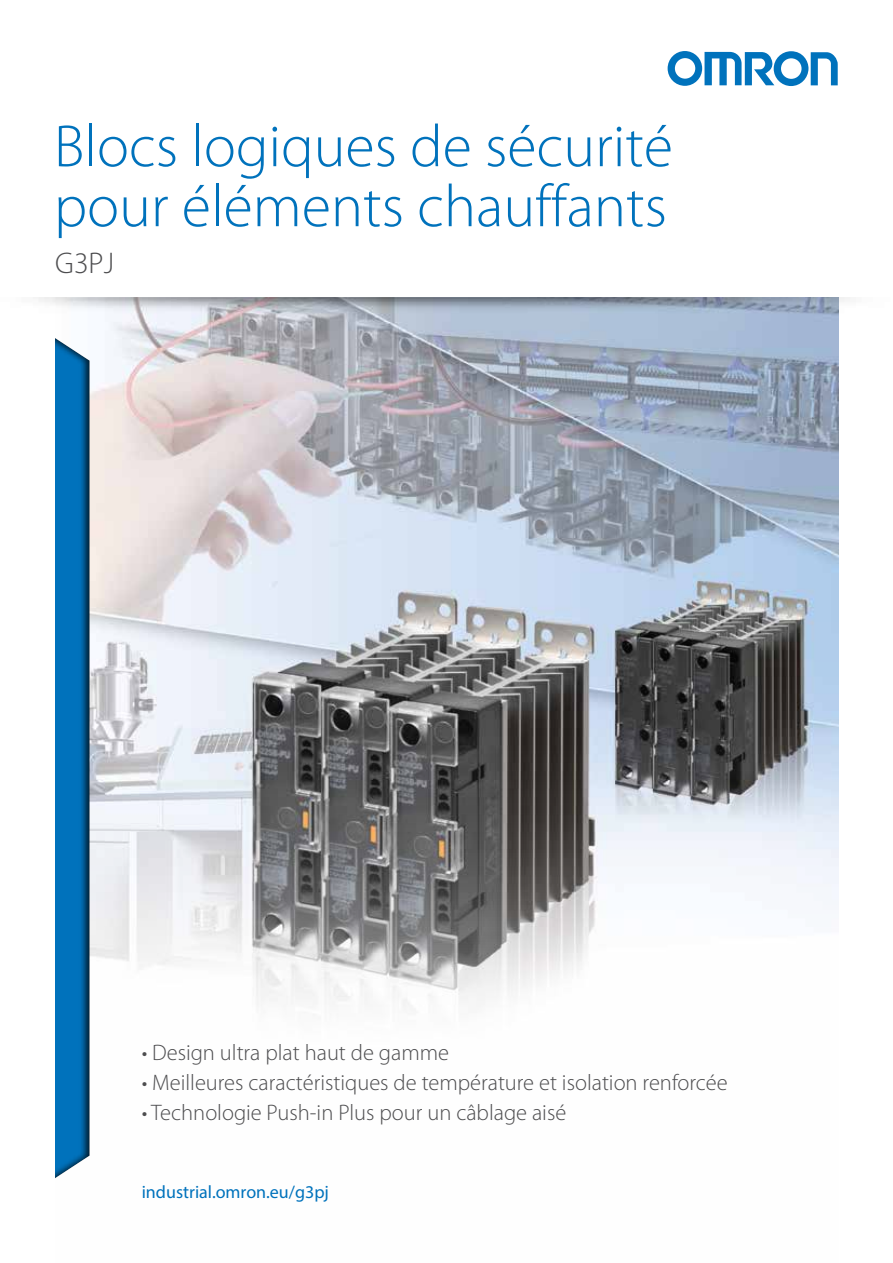
<style>
.page{position:relative;width:893px;height:1263px;background:#fff}
.page>*{position:absolute;margin:0;border:0;box-sizing:border-box;transform-origin:0 0}
.t1{font:300 60px/60px "Myriad Pro";color:#0072bc}
.t2{font:300 30px "Myriad Pro";color:#4d4d4f}
.t3{font:300 22.5px "Myriad Pro";color:#4d4d4f}
.t4{font:18px "Myriad Pro";color:#0072bc}
</style>
<div class="page">
<svg style="left:668px;top:51px;width:170px;height:35px"></svg>
<img style="left:90px;top:335px;width:749px;height:672px">
<img style="left:38px;top:298px;width:812px;height:37px">
<div style="left:55px;top:316px;width:35px;height:886px;background:#000;opacity:.75"></div>
<h1 class="t1" style="left:54px;top:117px;width:620px">Blocs logiques de sécurité pour éléments chauffants</h1>
<h2 class="t2" style="left:55px;top:247px;width:60px">G3PJ</h2>
<p class="t3" style="left:142px;top:1040px;width:309px">• Design ultra plat haut de gamme</p>
<p class="t3" style="left:142px;top:1070px;width:587px">• Meilleures caractéristiques de température et isolation renforcée</p>
<p class="t3" style="left:142px;top:1100px;width:426px">• Technologie Push-in Plus pour un câblage aisé</p>
<p class="t4" style="left:142px;top:1181px;width:189px">industrial.omron.eu/g3pj</p>
</div>
